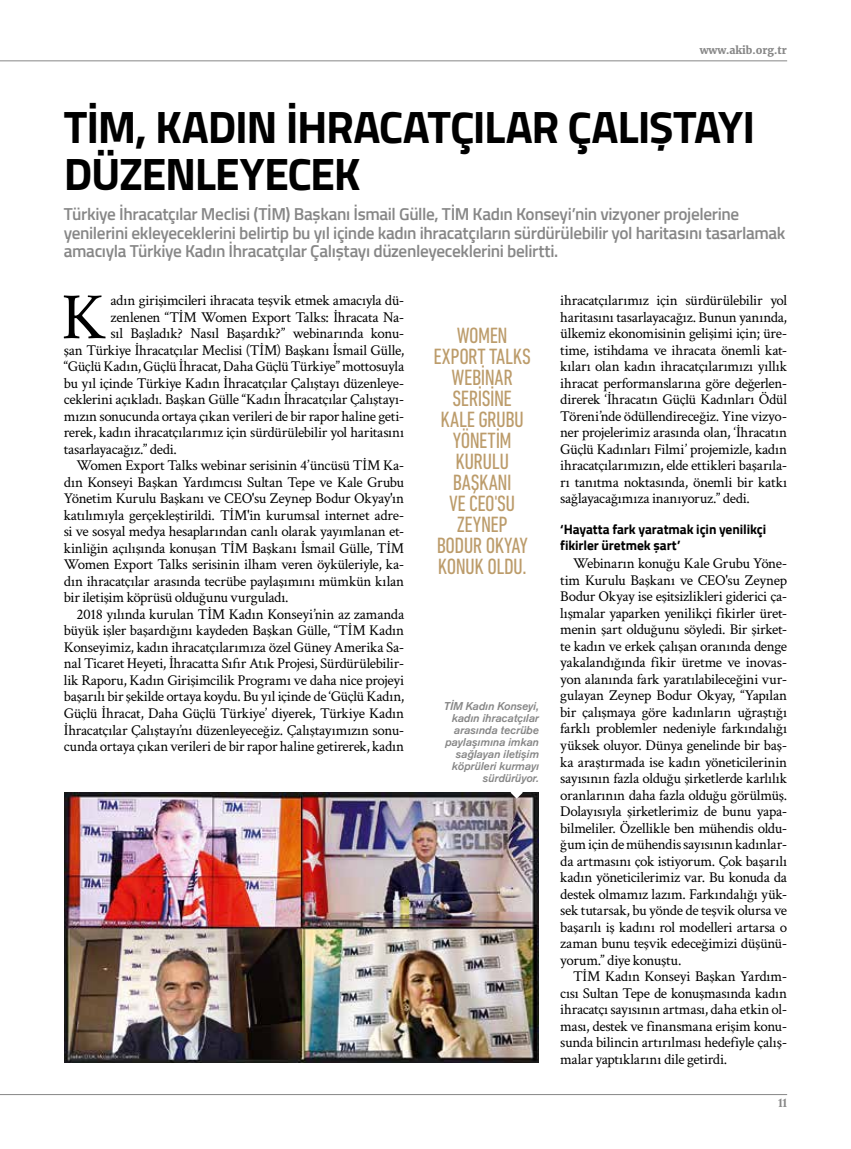
<style>
.page{position:relative;width:851px;height:1149px;background:#fff}
.page>*{position:absolute;margin:0;border:0;box-sizing:border-box;transform-origin:0 0}
.t1{font:66px "Crimson Text";color:#000}
.t2{font:700 45px/46.5px "Titillium Web";letter-spacing:-.03em;color:#000}
.t3{font:condensed 22.5px/21px "DIN Next LT Pro";letter-spacing:-.02em;color:#bc9c6b;text-align:center}
.t4{font:600 17.25px/18.8px "Titillium Web";letter-spacing:-.02em;color:#878787}
.t5{font:15px/16.5px "Crimson Text";letter-spacing:-.015em;color:#000;text-align:justify}
.t6{font:700 13.5px/15.5px "Titillium Web";letter-spacing:-.005em;color:#000}
.t7{font:700 13.5px "Crimson Text";color:#878787}
.t8{font:italic 500 11.25px/12px "Akzidenz Grotesk";letter-spacing:-.005em;color:#878787;text-align:right}
.t9{font:900 10.5px "Merriweather";color:#878787}
</style>
<div class="page">
<hr style="left:0;top:1093px;width:787px;height:1px;background:#878787">
<hr style="left:0;top:60px;width:787px;height:1px;background:#878787">
<img style="left:64px;top:792px;width:475px;height:270px">
<svg style="left:510px;top:792px;width:12px;height:6px"></svg>
<p class="t9" style="left:699px;top:43px;width:89px">www.akib.org.tr</p>
<h2 class="t2" style="left:64px;top:102px;width:693px">TİM, KADIN İHRACATÇILAR ÇALIŞTAYI<br>DÜZENLEYECEK</h2>
<p class="t4" style="left:64px;top:203px;width:723px">Türkiye İhracatçılar Meclisi (TİM) Başkanı İsmail Gülle, TİM Kadın Konseyi’nin vizyoner projelerine yenilerini ekleyeceklerini belirtip bu yıl içinde kadın ihracatçıların sürdürülebilir yol haritasını tasarlamak amacıyla Türkiye Kadın İhracatçılar Çalıştayı düzenleyeceklerini belirtti.</p>
<p class="t5" style="left:560px;top:291px;width:228px">ihracatçılarımız için sürdürülebilir yol haritasını tasarlayacağız. Bunun yanında, ülkemiz ekonomisinin gelişimi için; üre&shy;time, istihdama ve ihracata önemli kat&shy;kıları olan kadın ihracatçılarımızı yıllık ihracat performanslarına göre değerlen&shy;direrek ‘İhracatın Güçlü Kadınları Ödül Töreni’nde ödüllendireceğiz. Yine vizyo&shy;ner projelerimiz arasında olan, ‘İhracatın Güçlü Kadınları Filmi’ projemizle, kadın ihracatçılarımızın, elde ettikleri başarıla&shy;rı tanıtma noktasında, önemli bir katkı sağlayacağımıza inanıyoruz.” dedi.</p>
<p class="t6" style="left:560px;top:521px;width:207px">‘Hayatta fark yaratmak için yenilikçi fikirler üretmek şart’</p>
<p class="t5" style="left:560px;top:554px;width:228px;text-indent:13px">Webinarın konuğu Kale Grubu Yöne&shy;tim Kurulu Başkanı ve CEO'su Zeynep Bodur Okyay ise eşitsizlikleri giderici ça&shy;lışmalar yaparken yenilikçi fikirler üret&shy;menin şart olduğunu söyledi. Bir şirket&shy;te kadın ve erkek çalışan oranında denge yakalandığında fikir üretme ve inovas&shy;yon alanında fark yaratılabileceğini vur&shy;gulayan Zeynep Bodur Okyay, “Yapılan bir çalışmaya göre kadınların uğraştığı farklı problemler nedeniyle farkındalığı yüksek oluyor. Dünya genelinde bir baş&shy;ka araştırmada ise kadın yöneticilerinin sayısının fazla olduğu şirketlerde karlılık oranlarının daha fazla olduğu görülmüş.<br>Dolayısıyla şirketlerimiz de bunu yapa&shy;bilmeliler. Özellikle ben mühendis oldu&shy;ğum için de mühendis sayısının kadınlar&shy;da artmasını çok istiyorum. Çok başarılı kadın yöneticilerimiz var. Bu konuda da destek olmamız lazım. Farkındalığı yük&shy;sek tutarsak, bu yönde de teşvik olursa ve başarılı iş kadını rol modelleri artarsa o zaman bunu teşvik edeceğimizi düşünü&shy;yorum.” diye konuştu.</p>
<p class="t5" style="left:560px;top:967px;width:228px;text-indent:13px">TİM Kadın Konseyi Başkan Yardım&shy;cısı Sultan Tepe de konuşmasında kadın ihracatçı sayısının artması, daha etkin ol&shy;ması, destek ve finansmana erişim konu&shy;sunda bilincin artırılması hedefiyle çalış&shy;malar yaptıklarını dile getirdi.</p>
<h1 class="t1" style="left:61px;top:272px;width:46px">K</h1>
<p class="t5" style="left:110px;top:291px;width:295px">adın girişimcileri ihracata teşvik etmek amacıyla dü-</p>
<p class="t5" style="left:110px;top:308px;width:295px">zenlenen “TİM Women Export Talks: İhracata Na-</p>
<p class="t5" style="left:110px;top:324px;width:295px">sıl Başladık? Nasıl Başardık?” webinarında konu-</p>
<p class="t5" style="left:64px;top:341px;width:342px">şan Türkiye İhracatçılar Meclisi (TİM) Başkanı İsmail Gülle,</p>
<p class="t5" style="left:64px;top:357px;width:342px">“Güçlü Kadın, Güçlü İhracat, Daha Güçlü Türkiye” mottosuyla</p>
<p class="t5" style="left:64px;top:374px;width:342px">bu yıl içinde Türkiye Kadın İhracatçılar Çalıştayı düzenleye-</p>
<p class="t5" style="left:64px;top:390px;width:342px">ceklerini açıkladı. Başkan Gülle “Kadın İhracatçılar Çalıştayı-</p>
<p class="t5" style="left:64px;top:407px;width:342px">mızın sonucunda ortaya çıkan verileri de bir rapor haline geti-</p>
<p class="t5" style="left:64px;top:423px;width:342px">rerek, kadın ihracatçılarımız için sürdürülebilir yol haritasını</p>
<p class="t5" style="left:64px;top:440px;width:115px">tasarlayacağız.” dedi.</p>
<p class="t5" style="left:77px;top:456px;width:329px">Women Export Talks webinar serisinin 4’üncüsü TİM Ka-</p>
<p class="t5" style="left:64px;top:473px;width:342px">dın Konseyi Başkan Yardımcısı Sultan Tepe ve Kale Grubu</p>
<p class="t5" style="left:64px;top:489px;width:342px">Yönetim Kurulu Başkanı ve CEO'su Zeynep Bodur Okyay'ın</p>
<p class="t5" style="left:64px;top:506px;width:342px">katılımıyla gerçekleştirildi. TİM'in kurumsal internet adre-</p>
<p class="t5" style="left:64px;top:522px;width:342px">si ve sosyal medya hesaplarından canlı olarak yayımlanan et-</p>
<p class="t5" style="left:64px;top:539px;width:342px">kinliğin açılışında konuşan TİM Başkanı İsmail Gülle, TİM</p>
<p class="t5" style="left:64px;top:555px;width:342px">Women Export Talks serisinin ilham veren öyküleriyle, ka-</p>
<p class="t5" style="left:64px;top:572px;width:342px">dın ihracatçılar arasında tecrübe paylaşımını mümkün kılan</p>
<p class="t5" style="left:64px;top:588px;width:226px">bir iletişim köprüsü olduğunu vurguladı.</p>
<p class="t5" style="left:77px;top:605px;width:329px">2018 yılında kurulan TİM Kadın Konseyi’nin az zamanda</p>
<p class="t5" style="left:64px;top:621px;width:342px">büyük işler başardığını kaydeden Başkan Gülle, “TİM Kadın</p>
<p class="t5" style="left:64px;top:638px;width:342px">Konseyimiz, kadın ihracatçılarımıza özel Güney Amerika Sa-</p>
<p class="t5" style="left:64px;top:654px;width:342px">nal Ticaret Heyeti, İhracatta Sıfır Atık Projesi, Sürdürülebilir-</p>
<p class="t5" style="left:64px;top:671px;width:342px">lik Raporu, Kadın Girişimcilik Programı ve daha nice projeyi</p>
<p class="t5" style="left:64px;top:687px;width:342px">başarılı bir şekilde ortaya koydu. Bu yıl içinde de ‘Güçlü Kadın,</p>
<p class="t5" style="left:64px;top:704px;width:342px">Güçlü İhracat, Daha Güçlü Türkiye’ diyerek, Türkiye Kadın</p>
<p class="t5" style="left:64px;top:720px;width:342px">İhracatçılar Çalıştayı’nı düzenleyeceğiz. Çalıştayımızın sonu-</p>
<p class="t5" style="left:64px;top:737px;width:342px">cunda ortaya çıkan verileri de bir rapor haline getirerek, kadın</p>
<h3 class="t3" style="left:433px;top:324px;width:99px">WOMEN<br>EXPORT TALKS<br>WEBINAR<br>SERISINE<br>KALE GRUBU<br>YÖNETIM<br>KURULU<br>BAŞKANI<br>VE CEO'SU<br>ZEYNEP<br>BODUR OKYAY<br>KONUK OLDU.</h3>
<p class="t8" style="left:444px;top:700px;width:96px">TİM Kadın Konseyi, kadın ihracatçılar arasında tecrübe paylaşımına imkan sağlayan iletişim köprüleri kurmayı sürdürüyor.</p>
<p class="t7" style="left:777px;top:1094px;width:11px">11</p>
</div>
